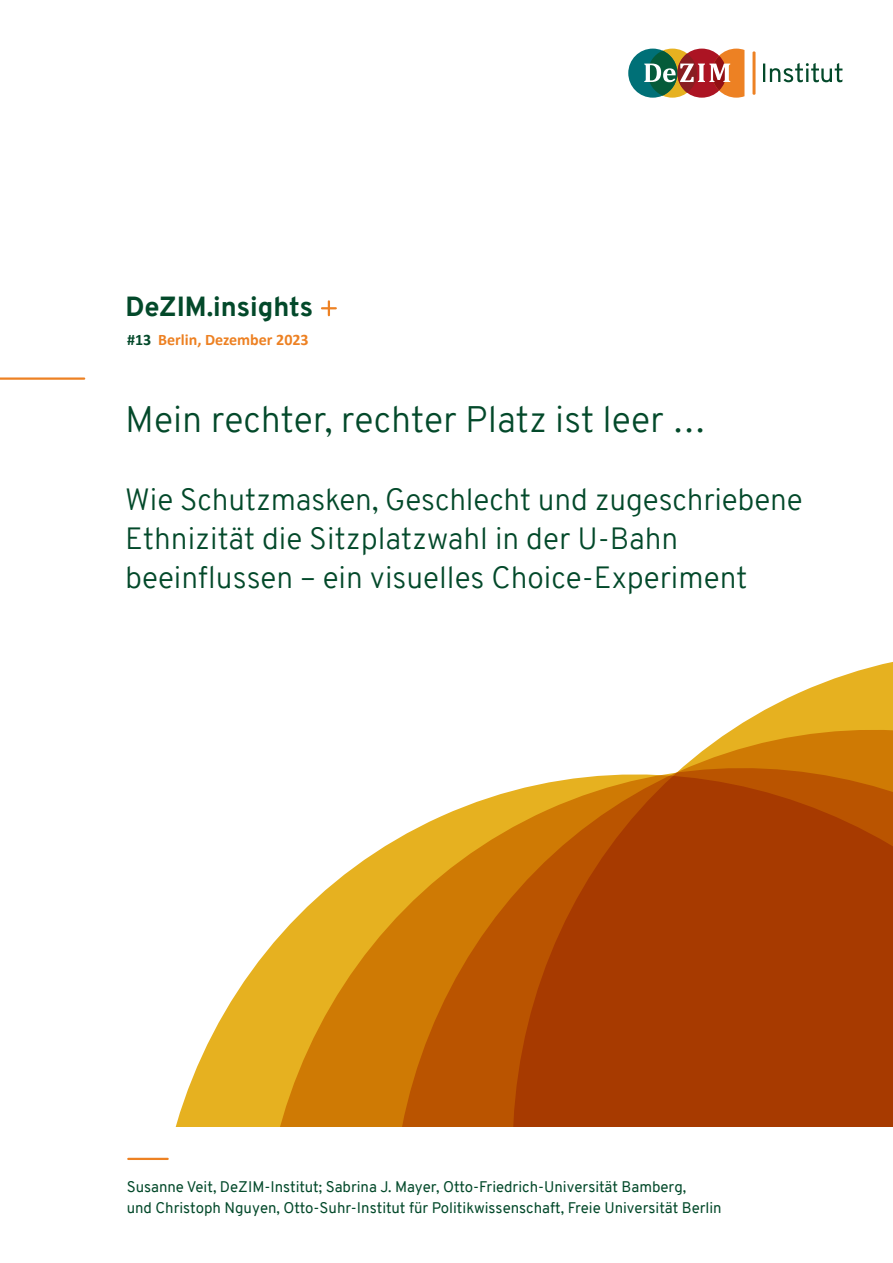
<style>
.page{position:relative;width:893px;height:1263px;background:#fff}
.page>*{position:absolute;margin:0;border:0;box-sizing:border-box;transform-origin:0 0}
.t1{font:300 36px "Overpass";color:#03492a}
.t2{font:300 30px/39px "Overpass";color:#03492a}
.t3{font:800 27px "Overpass";color:#03492a}
.t4{font:700 16.05px "Calibri";color:#ed8123}
.t5{font:15px/21px "Overpass";color:#03492a}
.s1{color:#03492a}
</style>
<div class="page">
<svg style="left:191px;top:893px;width:131px;height:234px;fill:#e6b120"></svg>
<svg style="left:322px;top:816px;width:120px;height:311px;background:#d99527"></svg>
<svg style="left:442px;top:662px;width:451px;height:465px;fill:#a73a00"></svg>
<svg style="left:322px;top:301px;width:14px;height:14px"></svg>
<hr style="left:0;top:377px;width:84px;height:3px;background:#ed8123">
<svg style="left:763px;top:63px;width:80px;height:19px"></svg>
<hr style="left:752px;top:51px;width:3px;height:44px;background:#ed8123">
<div style="left:628px;top:49px;width:49px;height:49px;background:#007077;border-radius:50%"></div>
<svg style="left:644px;top:49px;width:100px;height:49px"></svg>
<hr style="left:128px;top:1158px;width:40px;height:2px;background:#ed8123">
<h3 class="t3" style="left:126px;top:288px;width:189px">DeZIM.insights</h3>
<p class="t4" style="left:127px;top:330px;width:183px"><span class="s1">#13</span> Berlin, Dezember 2023</p>
<h1 class="t1" style="left:125px;top:394px;width:582px">Mein rechter, rechter Platz ist leer …</h1>
<h2 class="t2" style="left:125px;top:480px;width:679px">Wie Schutzmasken, Geschlecht und zugeschriebene<br>Ethnizität die Sitzplatzwahl in der U-Bahn beeinflussen – ein visuelles Choice-Experiment</h2>
<p class="t5" style="left:127px;top:1176px;width:596px">Susanne Veit, DeZIM-Institut; Sabrina J. Mayer, Otto-Friedrich-Universität Bamberg,<br>und Christoph Nguyen, Otto-Suhr-Institut für Politikwissenschaft, Freie Universität Berlin</p>
</div>
